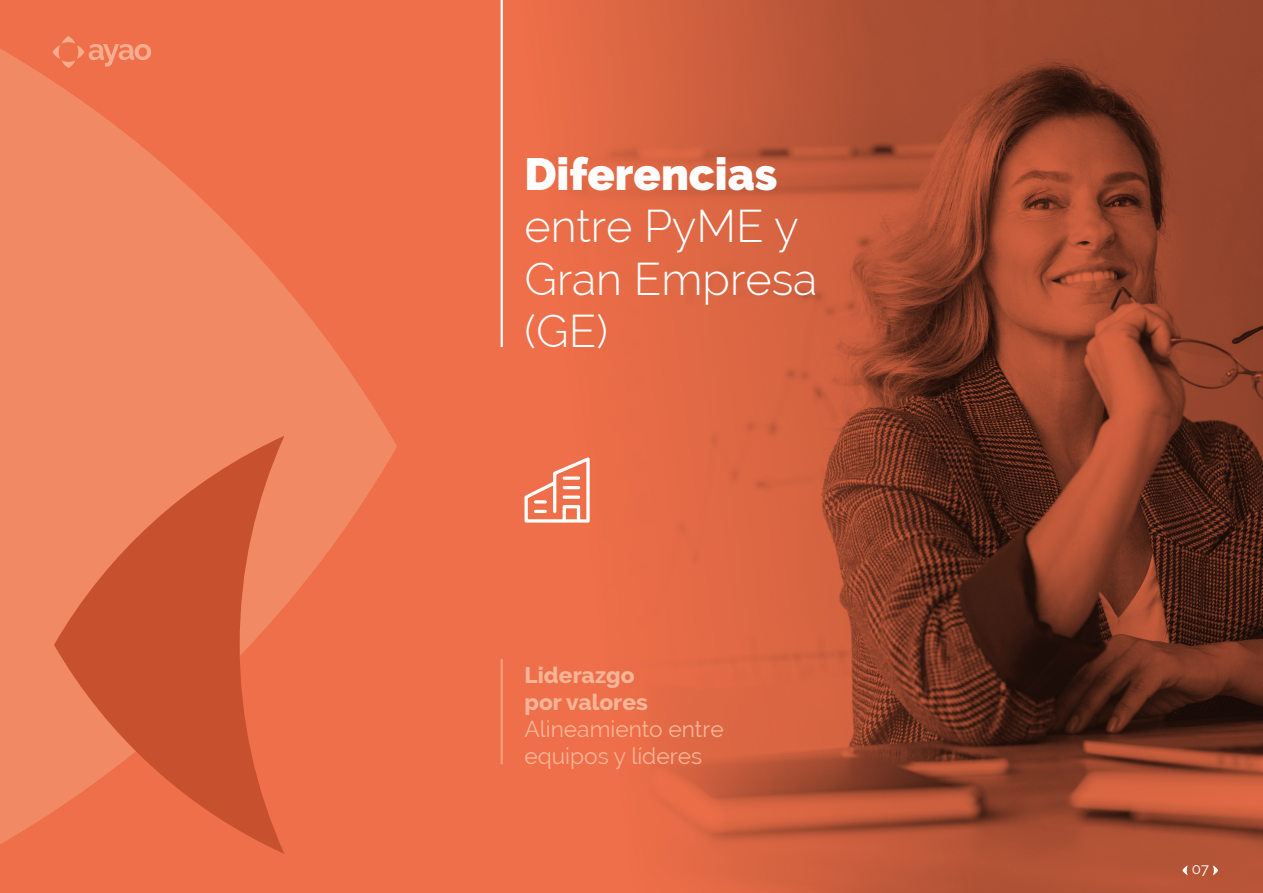
<style>
.page{position:relative;width:1263px;height:893px;background:#fff}
.page>*{position:absolute;margin:0;border:0;box-sizing:border-box;transform-origin:0 0}
.t1{font:300 45px/52.5px "Raleway";color:#fff}
.t2{font:900 45px "Raleway";color:#fff}
.t3{font:22.8px/27.3px "Raleway";color:#f7b497}
.t4{font:800 22.8px/27.3px "Raleway";color:#f7b497}
.t5{font:15px "Raleway";color:#fff}
</style>
<div class="page">
<img style="left:397px;top:0;width:866px;height:893px">
<svg style="left:0;top:0;width:397px;height:893px;background:#ef7b55"></svg>
<svg style="left:54px;top:436px;width:230px;height:418px;background:#dc6944"></svg>
<hr style="left:501px;top:0;width:2px;height:347px;background:#fff">
<hr style="left:501px;top:659px;width:2px;height:105px;background:#f49b78">
<svg style="left:52px;top:36px;width:99px;height:32px;background:#ef7e5a"></svg>
<svg style="left:524px;top:457px;width:66px;height:66px"></svg>
<svg style="left:1213px;top:865px;width:5px;height:10px"></svg>
<svg style="left:1182px;top:865px;width:6px;height:10px"></svg>
<h1 class="t2" style="left:524px;top:148px;width:254px">Diferencias</h1>
<h1 class="t1" style="left:524px;top:200px;width:295px">entre PyME y<br>Gran Empresa (GE)</h1>
<p class="t4" style="left:524px;top:661px;width:125px">Liderazgo por valores</p>
<p class="t3" style="left:524px;top:715px;width:201px">Alineamiento entre equipos y líderes</p>
<p class="t5" style="left:1192px;top:860px;width:19px">07</p>
</div>
